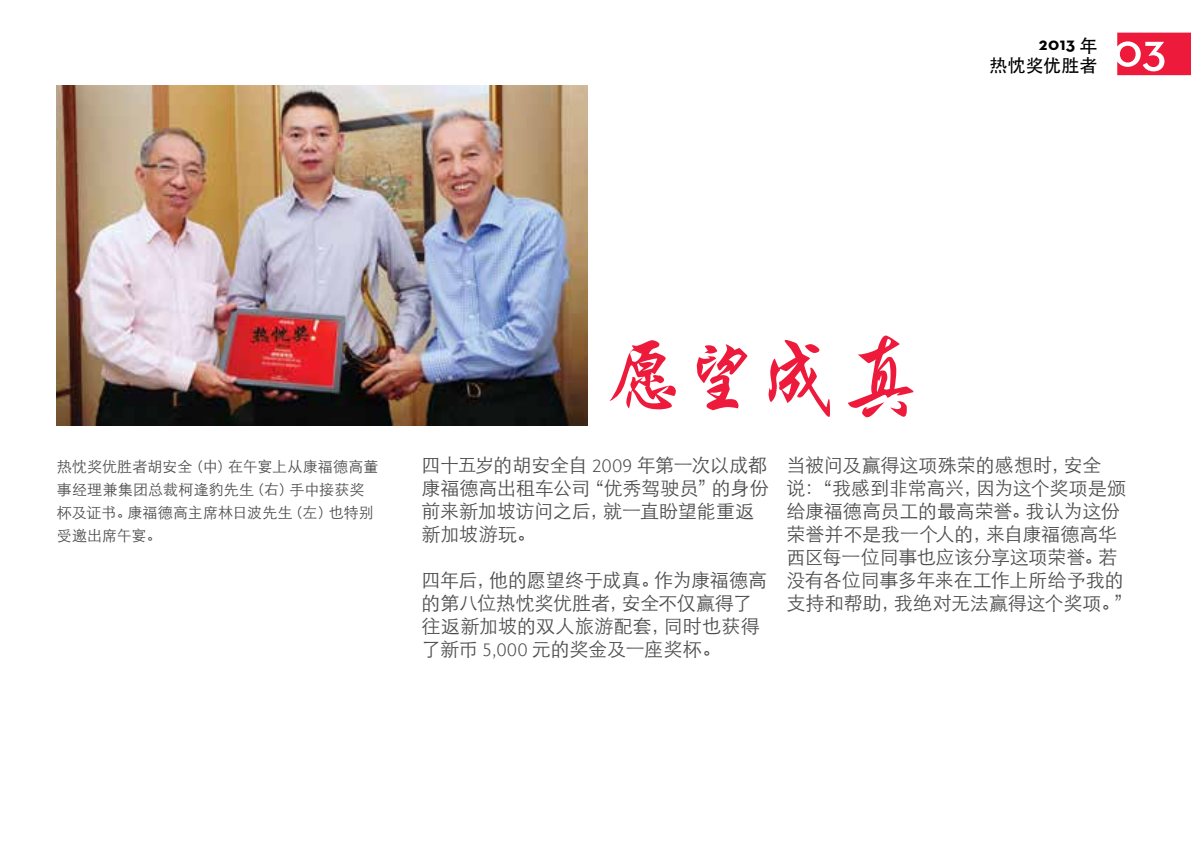
<style>
.page{position:relative;width:1191px;height:851px;background:#fff}
.page>*{position:absolute;margin:0;border:0;box-sizing:border-box;transform-origin:0 0}
.t1{font:700 84px "C Xing Kai GB";color:#ed1a3b}
.t2{font:19px/23px "ST Xihei";letter-spacing:-.01em;color:#4d4d4f}
.t3{font:18px "ST Heiti";color:#000}
.t4{font:700 18px "Neutra Text";color:#000}
.t5{font:15px/23px "ST Xihei";letter-spacing:.005em;color:#4d4d4f}
.s1{font-family:"ST Heiti";font-weight:400}
.s2{font-family:"Scala Sans Offc Pro";font-weight:300}
</style>
<div class="page">
<svg style="left:1117px;top:33px;width:74px;height:42px;background:#f0445f"></svg>
<img style="left:57px;top:85px;width:530px;height:340px">
<p class="t4" style="left:1038px;top:33px;width:60px">2013 <span class="s1">年</span></p>
<p class="t3" style="left:989px;top:56px;width:109px">热忱奖优胜者</p>
<p class="t5" style="left:57px;top:455px;width:323px">热忱奖优胜者胡安全（中）在午宴上从康福德高董事经理兼集团总裁柯逢豹先生（右）手中接获奖杯及证书。康福德高主席林日波先生（左）也特别受邀出席午宴。</p>
<h1 class="t1" style="left:604px;top:333px;width:323px">愿望成真</h1>
<p class="t2" style="left:421px;top:453px;width:349px">四十五岁的胡安全自 <span class="s2">2009</span> 年第一次以成都康福德高出租车公司“优秀驾驶员”的身份前来新加坡访问之后，就一直盼望能重返新加坡游玩。</p>
<p class="t2" style="left:421px;top:568px;width:347px">四年后，他的愿望终于成真。作为康福德高的第八位热忱奖优胜者，安全不仅赢得了往返新加坡的双人旅游配套，同时也获得了新币 <span class="s2">5,000</span> 元的奖金及一座奖杯。</p>
<p class="t2" style="left:786px;top:453px;width:348px">当被问及赢得这项殊荣的感想时，安全<br>说：“我感到非常高兴，因为这个奖项是颁给康福德高员工的最高荣誉。我认为这份荣誉并不是我一个人的，来自康福德高华西区每一位同事也应该分享这项荣誉。若没有各位同事多年来在工作上所给予我的支持和帮助，我绝对无法赢得这个奖项。”</p>
</div>
